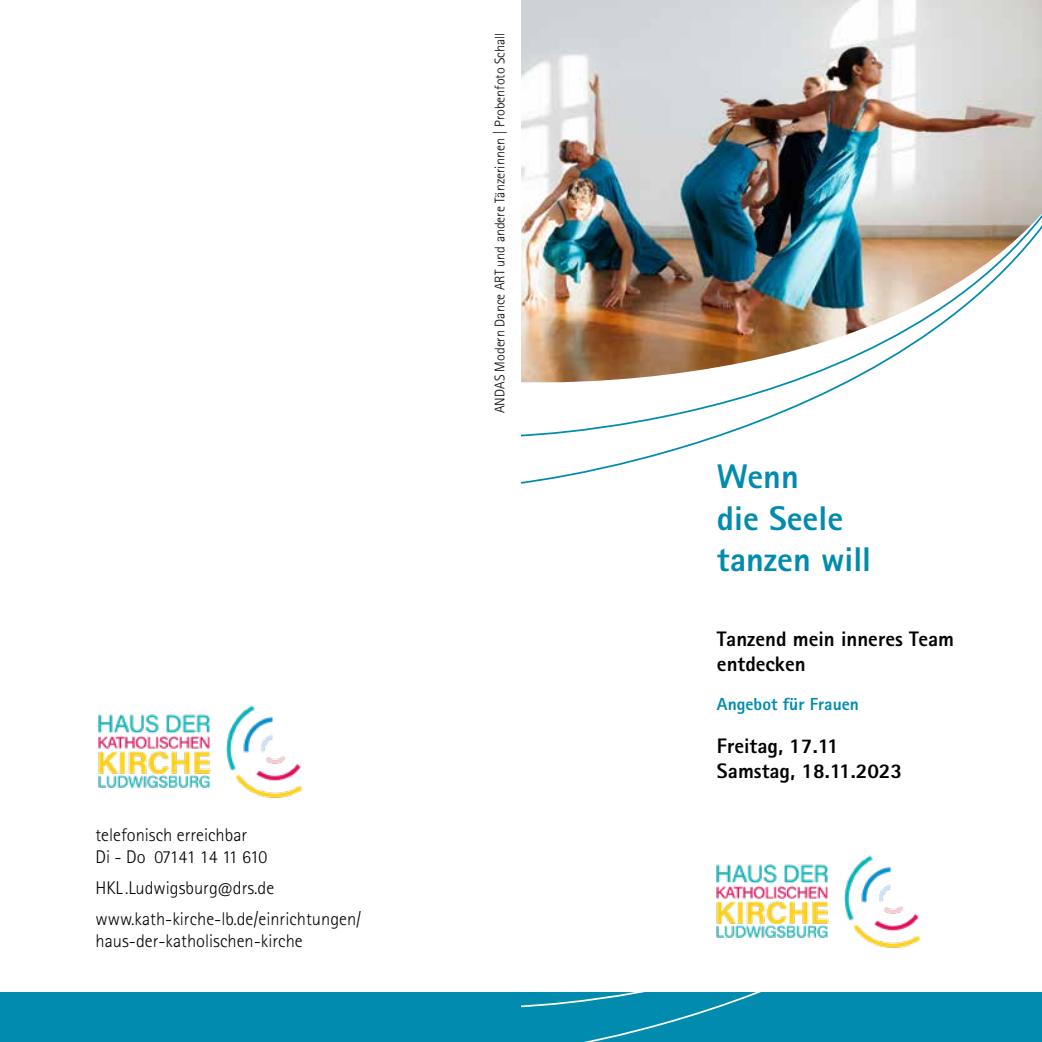
<style>
.page{position:relative;width:1042px;height:1042px;background:#fff}
.page>*{position:absolute;margin:0;border:0;box-sizing:border-box;transform-origin:0 0}
.t1{font:800 34.3px/41.1px "Rotis Sans Serif Pro";color:#008baf}
.t2{font:800 21px/25.2px "Rotis Sans Serif Pro";color:#000}
.t3{font:300 18.38px/22.1px "Rotis Sans Serif Pro";color:#000}
.t4{font:800 17.5px "Rotis Sans Serif Pro";color:#008baf}
.t5{font:300 14px "Rotis Sans Serif Pro";color:#000}
</style>
<div class="page">
<svg style="left:521px;top:0;width:521px;height:77px;background:#d7d7d9"></svg>
<img style="left:521px;top:83px;width:521px;height:401px">
<div style="left:0;top:992px;width:1042px;height:50px;background:#008baf"></div>
<img style="left:716px;top:855px;width:205px;height:93px">
<img style="left:98px;top:705px;width:205px;height:93px">
<p class="t5" style="left:492px;top:413px;width:382px;rotate:-90deg">ANDAS Modern Dance ART und andere Tänzerinnen | Probenfoto Schall</p>
<p class="t3" style="left:95px;top:824px;width:173px">telefonisch erreichbar<br>Di - Do 07141 14 11 610</p>
<p class="t3" style="left:95px;top:873px;width:267px;line-height:30.8px">HKL.Ludwigsburg@drs.de www.kath-kirche-lb.de/einrichtungen/</p>
<p class="t3" style="left:95px;top:930px;width:209px">haus-der-katholischen-kirche</p>
<h1 class="t1" style="left:717px;top:456px;width:156px">Wenn<br>die Seele tanzen will</h1>
<p class="t2" style="left:717px;top:626px;width:239px">Tanzend mein inneres Team entdecken</p>
<p class="t4" style="left:717px;top:693px;width:143px">Angebot für Frauen</p>
<p class="t2" style="left:717px;top:732px;width:187px">Freitag, 17.11<br>Samstag, 18.11.2023</p>
</div>
